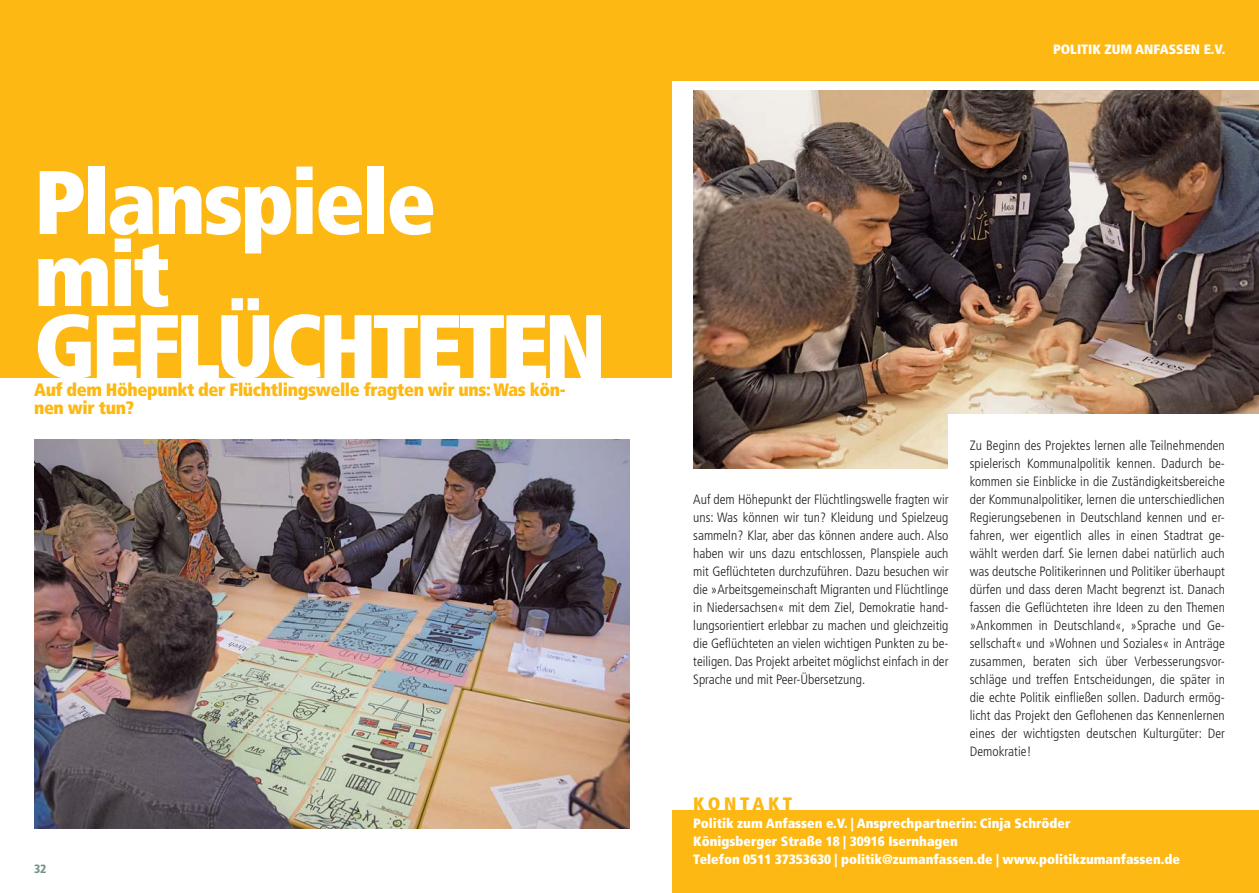
<style>
.page{position:relative;width:1259px;height:893px;background:#fff}
.page>*{position:absolute;margin:0;border:0;box-sizing:border-box;transform-origin:0 0}
.t1{font:900 condensed 90px/72px "Frutiger";letter-spacing:-.04em;color:#fff}
.t2{font:900 condensed 18px/18px "Frutiger";letter-spacing:-.02em;color:#fdb813}
.t3{font:900 condensed 18px "Frutiger";letter-spacing:.2em;color:#fdb813}
.t4{font:300 condensed 13.5px/18px "Frutiger";color:#231f20;text-align:justify}
.t5{font:900 condensed 13.5px/18px "Frutiger";color:#fff}
.t6{font:900 condensed 12px "Frutiger";color:#74938a}
</style>
<div class="page">
<div style="left:0;top:0;width:1259px;height:378px;background:#fdb813"></div>
<div style="left:672px;top:81px;width:587px;height:321px;background:#fff"></div>
<img style="left:693px;top:90px;width:566px;height:378px">
<div style="left:672px;top:810px;width:587px;height:83px;background:#fdb813"></div>
<div style="left:948px;top:414px;width:311px;height:150px;background:#fff"></div>
<img style="left:34px;top:440px;width:595px;height:388px">
<h1 class="t1" style="left:34px;top:174px;width:574px">Planspiele<br>mit<br>GEFLÜCHTETEN</h1>
<h2 class="t2" style="left:34px;top:382px;width:533px">Auf dem Höhepunkt der Flüchtlingswelle fragten wir uns: Was kön&shy;nen wir tun?</h2>
<p class="t6" style="left:34px;top:864px;width:14px">32</p>
<p class="t5" style="left:1053px;top:41px;width:174px">POLITIK ZUM ANFASSEN E.V.</p>
<p class="t4" style="left:693px;top:491px;width:257px">Auf dem Höhepunkt der Flüchtlingswelle fragten wir uns: Was können wir tun? Kleidung und Spielzeug sammeln? Klar, aber das können andere auch. Also haben wir uns dazu entschlossen, Planspiele auch mit Geflüchteten durchzuführen. Dazu besuchen wir die »Arbeitsgemeinschaft Migranten und Flüchtlinge in Niedersachsen« mit dem Ziel, Demokratie hand&shy;lungsorientiert erlebbar zu machen und gleichzeitig die Geflüchteten an vielen wichtigen Punkten zu be&shy;teiligen. Das Projekt arbeitet möglichst einfach in der Sprache und mit Peer-Übersetzung.</p>
<p class="t4" style="left:969px;top:437px;width:257px">Zu Beginn des Projektes lernen alle Teilnehmenden spielerisch Kommunalpolitik kennen. Dadurch be&shy;kommen sie Einblicke in die Zuständigkeitsbereiche der Kommunalpolitiker, lernen die unterschiedlichen Regierungsebenen in Deutschland kennen und er&shy;fahren, wer eigentlich alles in einen Stadtrat ge&shy;wählt werden darf. Sie lernen dabei natürlich auch was deutsche Politikerinnen und Politiker überhaupt dürfen und dass deren Macht begrenzt ist. Danach fassen die Geflüchteten ihre Ideen zu den Themen »Ankommen in Deutschland«, »Sprache und Ge&shy;sellschaft« und »Wohnen und Soziales« in Anträge zusammen, beraten sich über Verbesserungsvor&shy;schläge und treffen Entscheidungen, die später in die echte Politik einfließen sollen. Dadurch ermög&shy;licht das Projekt den Geflohenen das Kennenlernen eines der wichtigsten deutschen Kulturgüter: Der Demokratie!</p>
<h2 class="t3" style="left:693px;top:796px;width:100px">KONTAKT</h2>
<p class="t5" style="left:693px;top:815px;width:488px">Politik zum Anfassen e.V. | Ansprechpartnerin: Cinja Schröder<br>Königsberger Straße 18 | 30916 Isernhagen<br>Telefon 0511 37353630 | politik@zumanfassen.de | www.politikzumanfassen.de</p>
</div>
